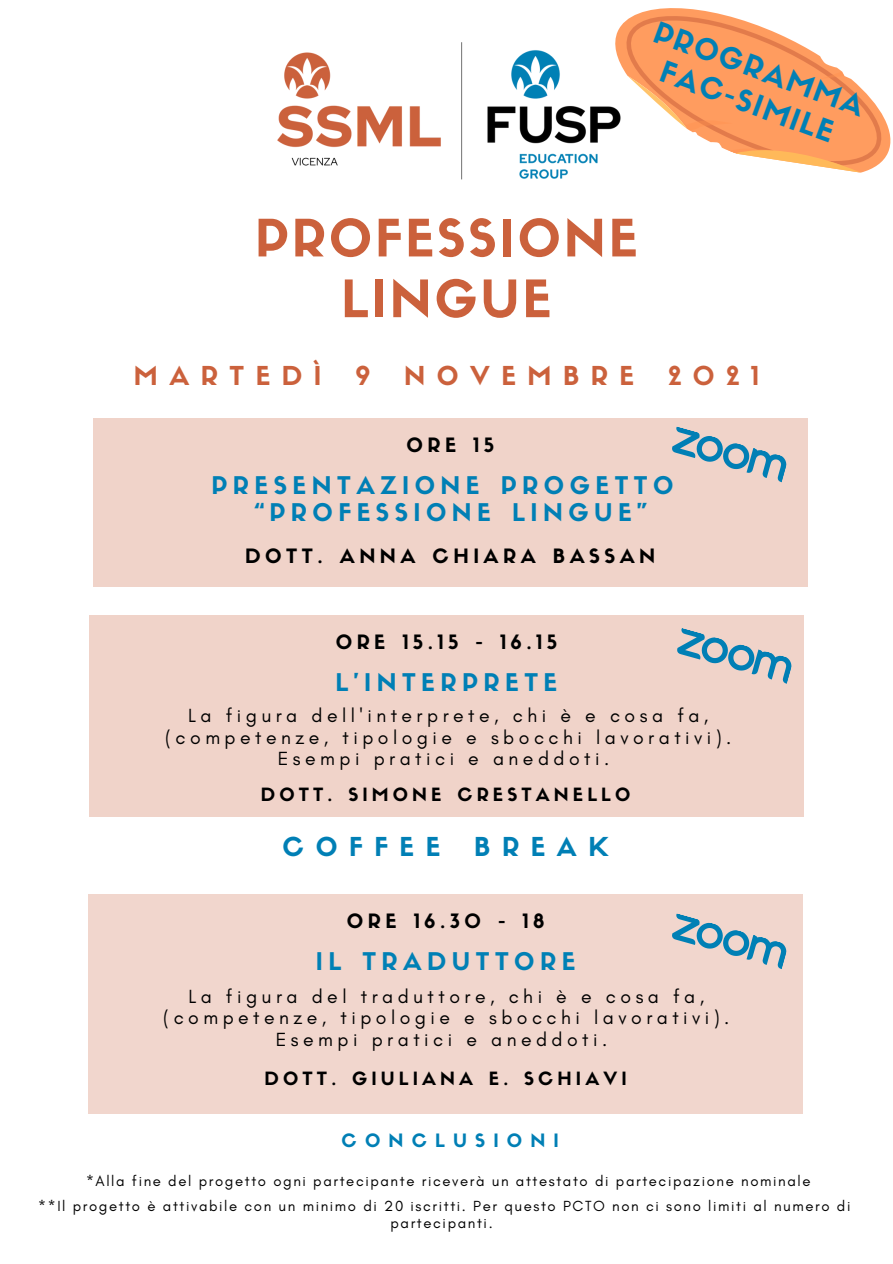
<style>
.page{position:relative;width:893px;height:1264px;background:#fff}
.page>*{position:absolute;margin:0;border:0;box-sizing:border-box;transform-origin:0 0}
.t1{font:50.55px/60.8px "Sifonn Basic";letter-spacing:.06em;color:#cb613c;text-align:center}
.t2{font:29.1px/34.8px "Sifonn Basic";color:#0080b5;text-align:center}
.t3{font:25.65px "Sifonn Basic";letter-spacing:.45em;color:#cb613c}
.t4{font:25.65px "Sifonn Basic";letter-spacing:.45em;color:#007fb5}
.t5{font:23.85px/27px "Sifonn Basic";letter-spacing:.23em;color:#007fb5}
.t6{font:23.85px "Sifonn Basic";letter-spacing:.23em;color:#0080b5}
.t7{font:19.35px/21.3px "Glacial Indifference";letter-spacing:.23em;color:#000;text-align:center}
.t8{font:19.35px "Sifonn Basic";letter-spacing:.23em;color:#000}
.t9{font:18.15px "Sifonn Basic";letter-spacing:.45em;color:#007fb5}
.t10{font:18px "Sifonn Basic";letter-spacing:.23em;color:#000}
.t11{font:14.85px/24.8px "Glacial Indifference";letter-spacing:.11em;color:#000;text-align:center}
</style>
<div class="page">
<div style="left:93px;top:418px;width:714px;height:169px;background:#f0d3c9"></div>
<div style="left:89px;top:615px;width:714px;height:202px;background:#f0d3c9"></div>
<div style="left:88px;top:894px;width:714px;height:219px;background:#f1d6cd"></div>
<svg style="left:672px;top:426px;width:115px;height:56px"></svg>
<svg style="left:677px;top:628px;width:115px;height:55px"></svg>
<svg style="left:672px;top:913px;width:115px;height:56px"></svg>
<svg style="left:626px;top:8px;width:265px;height:164px"></svg>
<svg style="left:615px;top:21px;width:249px;height:152px"></svg>
<img style="left:277px;top:52px;width:164px;height:114px">
<hr style="left:461px;top:42px;width:1px;height:137px;background:#737373">
<img style="left:487px;top:42px;width:220px;height:137px">
<h2 class="t2" style="left:659px;top:18px;width:223px;rotate:20deg">PROGRAMMA<br>FAC-SIMILE</h2>
<h1 class="t1" style="left:255px;top:213px;width:384px">PROFESSIONE<br>LINGUE</h1>
<h3 class="t3" style="left:134px;top:366px;width:189px">MARTEDÌ</h3>
<h3 class="t3" style="left:355px;top:366px;width:17px">9</h3>
<h3 class="t3" style="left:404px;top:366px;width:231px">NOVEMBRE</h3>
<h3 class="t3" style="left:668px;top:366px;width:92px">2021</h3>
<p class="t8" style="left:406px;top:437px;width:89px">ORE 15</p>
<p class="t5" style="left:254px;top:474px;width:421px;text-indent:-42px">PRESENTAZIONE PROGETTO “PROFESSIONE LINGUE”</p>
<p class="t8" style="left:245px;top:548px;width:411px">DOTT. ANNA CHIARA BASSAN</p>
<p class="t8" style="left:336px;top:635px;width:223px">ORE 15.15 - 16.15</p>
<p class="t5" style="left:335px;top:671px;width:223px">L'INTERPRETE</p>
<p class="t7" style="left:165px;top:704px;width:567px">La figura dell'interprete, chi è e cosa fa, (competenze, tipologie e sbocchi lavorativi).<br>Esempi pratici e aneddoti.</p>
<p class="t10" style="left:261px;top:787px;width:371px">DOTT. SIMONE CRESTANELLO</p>
<h3 class="t4" style="left:282px;top:836px;width:159px">COFFEE</h3>
<h3 class="t4" style="left:474px;top:836px;width:136px">BREAK</h3>
<p class="t8" style="left:347px;top:913px;width:199px">ORE 16.30 - 18</p>
<p class="t6" style="left:316px;top:952px;width:261px">IL TRADUTTORE</p>
<p class="t7" style="left:163px;top:985px;width:567px">La figura del traduttore, chi è e cosa fa, (competenze, tipologie e sbocchi lavorativi).<br>Esempi pratici e aneddoti.</p>
<p class="t10" style="left:264px;top:1071px;width:363px">DOTT. GIULIANA E. SCHIAVI</p>
<p class="t9" style="left:341px;top:1133px;width:219px">CONCLUSIONI</p>
<p class="t11" style="left:38px;top:1168px;width:813px">*Alla fine del progetto ogni partecipante riceverà un attestato di partecipazione nominale<br>**Il progetto è attivabile con un minimo di 20 iscritti. Per questo PCTO non ci sono limiti al numero di</p>
<p class="t11" style="left:390px;top:1209px;width:104px">partecipanti.</p>
</div>
